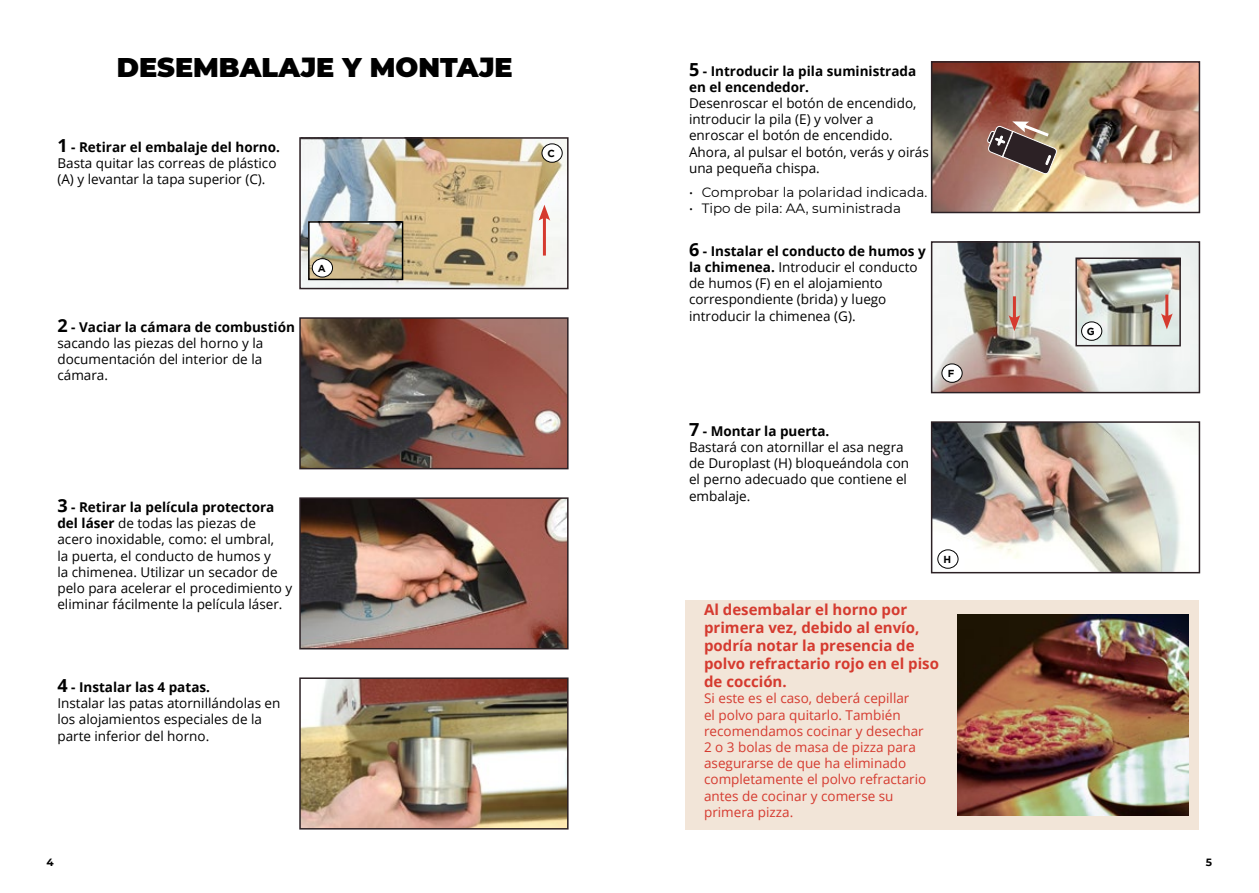
<style>
.page{position:relative;width:1259px;height:893px;background:#fff}
.page>*{position:absolute;margin:0;border:0;box-sizing:border-box;transform-origin:0 0}
.t1{font:900 27px "Montserrat";color:#000}
.t2{font:700 15px/18px "Open Sans";color:#d53a2f}
.t3{font:13.5px/16.2px "Open Sans";color:#000}
.t4{font:13.5px/16.2px "Open Sans";color:#d53a2f}
.t5{font:13.5px "Montserrat";color:#000}
.t6{font:700 13.5px/16.2px "Open Sans";color:#000}
.t7{font:700 10.5px "Montserrat";color:#000}
.t8{font:700 10.2px "Gotham";color:#000}
.s1{font-weight:700;font-size:18px}
.s2{font-weight:700}
.s3{font-size:18px}
</style>
<div class="page">
<img style="left:934px;top:64px;width:263px;height:146px">
<div style="left:931px;top:61px;width:269px;height:152px;border:2px solid #2c2125"></div>
<img style="left:302px;top:500px;width:263px;height:146px">
<div style="left:299px;top:497px;width:269px;height:152px;border:2px solid #2c2125"></div>
<img style="left:302px;top:320px;width:263px;height:146px">
<div style="left:299px;top:317px;width:269px;height:152px;border:2px solid #2c2125"></div>
<img style="left:302px;top:680px;width:263px;height:146px">
<div style="left:299px;top:677px;width:269px;height:152px;border:2px solid #2c2125"></div>
<img style="left:934px;top:424px;width:250px;height:146px">
<div style="left:931px;top:421px;width:269px;height:152px;border:2px solid #2c2125"></div>
<div style="left:938px;top:550px;width:20px;height:18px;background:#fff;border-radius:50%"></div>
<div style="left:937px;top:549px;width:21px;height:20px;border:1px solid #000;border-radius:50%"></div>
<svg style="left:987px;top:121px;width:70px;height:53px;background:#836d62"></svg>
<img style="left:934px;top:244px;width:263px;height:146px">
<div style="left:931px;top:241px;width:269px;height:152px;border:2px solid #2c2125"></div>
<img style="left:1078px;top:260px;width:99px;height:83px">
<div style="left:1075px;top:257px;width:105px;height:89px;border:2px solid #2c2125"></div>
<div style="left:942px;top:364px;width:20px;height:18px;background:#fff;border-radius:50%"></div>
<div style="left:941px;top:364px;width:21px;height:19px;border:1px solid #000;border-radius:50%"></div>
<div style="left:1081px;top:322px;width:20px;height:18px;background:#fff;border-radius:50%"></div>
<div style="left:1081px;top:321px;width:21px;height:20px;border:1px solid #000;border-radius:50%"></div>
<hr style="left:1165px;top:295px;width:3px;height:24px;background:#d53a2f">
<svg style="left:1161px;top:313px;width:11px;height:16px"></svg>
<hr style="left:1013px;top:296px;width:3px;height:25px;background:#d53a2f">
<svg style="left:1008px;top:315px;width:12px;height:16px"></svg>
<div style="left:684px;top:600px;width:514px;height:229px;background:#f2e5d8"></div>
<img style="left:957px;top:614px;width:231px;height:201px">
<img style="left:302px;top:140px;width:263px;height:146px">
<div style="left:299px;top:137px;width:269px;height:152px;border:2px solid #2c2125"></div>
<img style="left:311px;top:224px;width:89px;height:53px">
<div style="left:308px;top:221px;width:95px;height:59px;border:2px solid #000"></div>
<hr style="left:543px;top:215px;width:3px;height:41px;background:#d53a2f">
<svg style="left:538px;top:205px;width:12px;height:16px"></svg>
<div style="left:312px;top:259px;width:20px;height:18px;background:#fff;border-radius:50%"></div>
<div style="left:312px;top:258px;width:21px;height:19px;border:1px solid #000;border-radius:50%"></div>
<div style="left:542px;top:144px;width:20px;height:18px;background:#fff;border-radius:50%"></div>
<div style="left:541px;top:143px;width:21px;height:20px;border:1px solid #000;border-radius:50%"></div>
<h1 class="t1" style="left:117px;top:47px;width:397px">DESEMBALAJE Y MONTAJE</h1>
<p class="t3" style="left:57px;top:138px;width:224px"><span class="s1">1</span> <span class="s2">- Retirar el embalaje del horno.<br></span>Basta quitar las correas de plástico (A) y levantar la tapa superior (C).</p>
<p class="t3" style="left:57px;top:318px;width:239px"><span class="s1">2</span> <span class="s2">- Vaciar la cámara de combustión </span>sacando las piezas del horno y la documentación del interior de la cámara.</p>
<p class="t8" style="left:318px;top:262px;width:9px">A</p>
<p class="t8" style="left:547px;top:147px;width:9px">C</p>
<p class="t3" style="left:57px;top:499px;width:236px"><span class="s1">3</span> <span class="s2">- Retirar la película protectora del láser</span> de todas las piezas de acero inoxidable, como: el umbral,<br>la puerta, el conducto de humos y<br>la chimenea. Utilizar un secador de pelo para acelerar el procedimiento y eliminar fácilmente la película láser.</p>
<p class="t3" style="left:57px;top:679px;width:225px"><span class="s1">4</span> <span class="s2">- Instalar las 4 patas.<br></span>Instalar las patas atornillándolas en los alojamientos especiales de la parte inferior del horno.</p>
<p class="t6" style="left:689px;top:62px;width:229px"><span class="s3">5</span> - Introducir la pila suministrada en el encendedor.</p>
<p class="t3" style="left:689px;top:95px;width:241px">Desenroscar el botón de encendido, introducir la pila (E) y volver a enroscar el botón de encendido.<br>Ahora, al pulsar el botón, verás y oirás una pequeña chispa.</p>
<p class="t5" style="left:689px;top:183px;width:240px">• Comprobar la polaridad indicada.</p>
<p class="t5" style="left:689px;top:199px;width:213px">• Tipo de pila: AA, suministrada</p>
<p class="t3" style="left:689px;top:242px;width:238px"><span class="s1">6</span> <span class="s2">- Instalar el conducto de humos y la chimenea.</span> Introducir el conducto de humos (F) en el alojamiento correspondiente (brida) y luego introducir la chimenea (G).</p>
<p class="t3" style="left:689px;top:422px;width:222px"><span class="s1">7</span> <span class="s2">- Montar la puerta.<br></span>Bastará con atornillar el asa negra de Duroplast (H) bloqueándola con el perno adecuado que contiene el embalaje.</p>
<p class="t8" style="left:948px;top:367px;width:8px">F</p>
<p class="t8" style="left:943px;top:553px;width:9px">H</p>
<p class="t2" style="left:704px;top:600px;width:236px">Al desembalar el horno por primera vez, debido al envío, podría notar la presencia de polvo refractario rojo en el piso de cocción.</p>
<p class="t4" style="left:704px;top:690px;width:224px">Si este es el caso, deberá cepillar<br>el polvo para quitarlo. También recomendamos cocinar y desechar<br>2 o 3 bolas de masa de pizza para asegurarse de que ha eliminado completamente el polvo refractario antes de cocinar y comerse su primera pizza.</p>
<p class="t8" style="left:1087px;top:325px;width:9px">G</p>
<p class="t7" style="left:46px;top:854px;width:9px">4</p>
<p class="t7" style="left:1206px;top:854px;width:8px">5</p>
</div>
